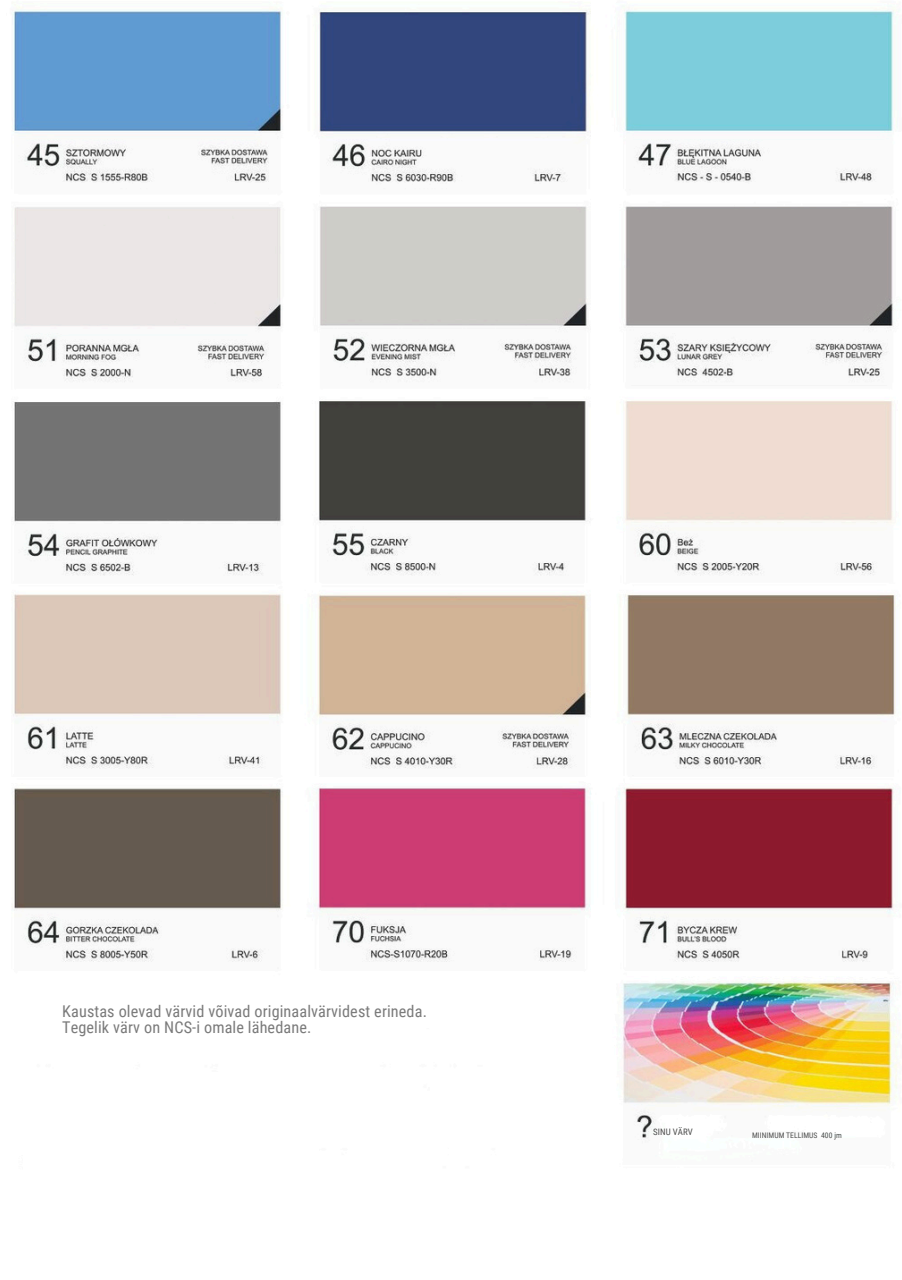
<style>
.page{position:relative;width:902px;height:1280px;background:#fff}
.page>*{position:absolute;margin:0;border:0;box-sizing:border-box;transform-origin:0 0}
.t1{font:16.2px/15.8px "Roboto Condensed";letter-spacing:.01em;color:#7a7a7a}
.t2{font:8.85px "Roboto Condensed";letter-spacing:.005em;color:#4b4c4b}
.t3{font:7.65px "Roboto Condensed";letter-spacing:.005em;color:#4b4c4b}
</style>
<div class="page">
<img style="left:11px;top:6px;width:889px;height:1133px">
<div style="left:23px;top:1100px;width:271px;height:107px;background:#fff"></div>
<h1 class="t1" style="left:62px;top:1003px;width:366px">Kaustas olevad värvid võivad originaalvärvidest erineda.<br>Tegelik värv on NCS-i omale lähedane.</h1>
<h2 class="t2" style="left:653px;top:1126px;width:41px">SINU VÄRV</h2>
<p class="t3" style="left:751px;top:1130px;width:91px">MIINIMUM TELLIMUS 400 jm</p>
</div>
